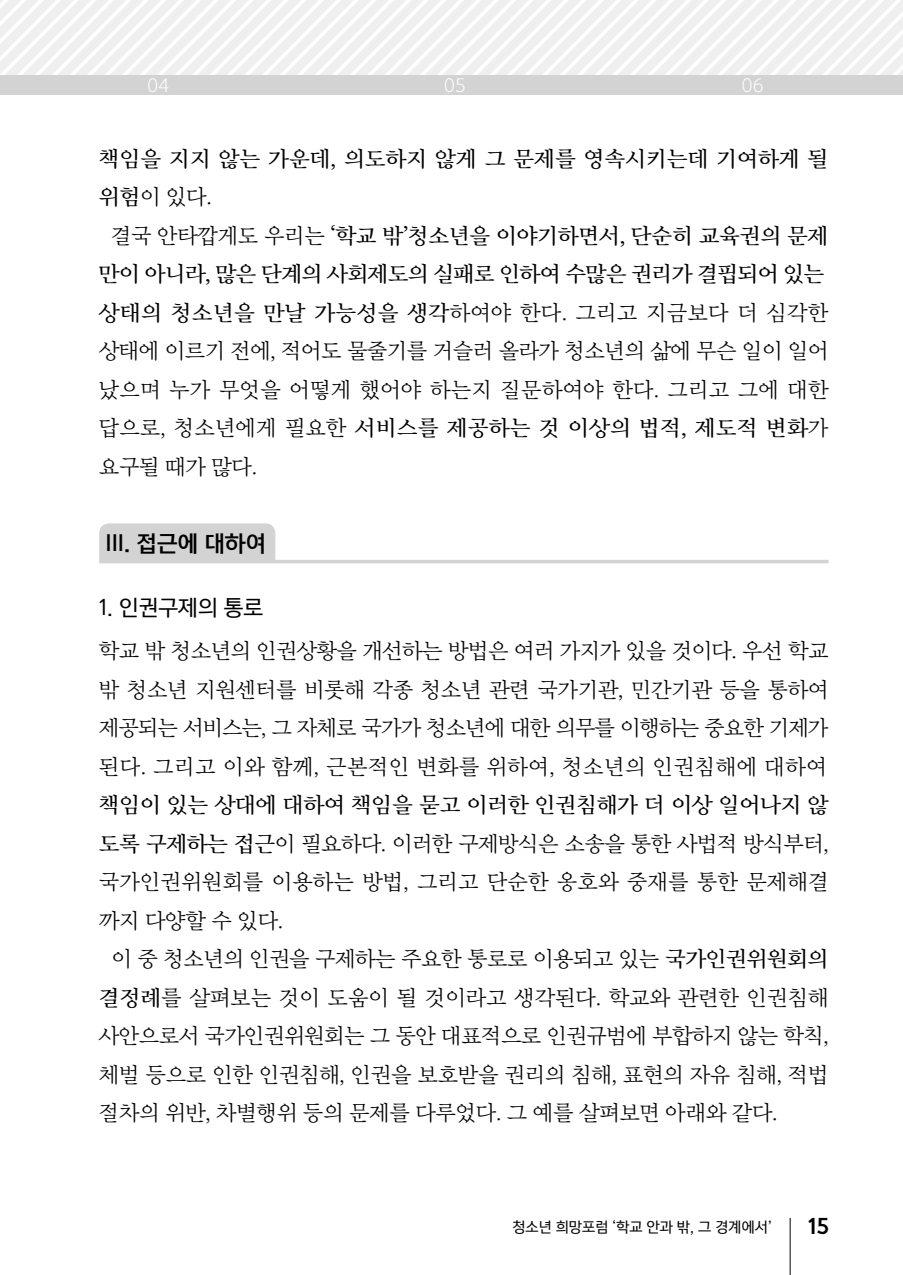
<style>
.page{position:relative;width:903px;height:1275px;background:#fff}
.page>*{position:absolute;margin:0;border:0;box-sizing:border-box;transform-origin:0 0}
.t1{font:21px/38.5px "Yoon Myungjo Pro 730";color:#000;text-align:justify}
.t2{font:21px/38.5px "Yoon Myungjo Pro 740";letter-spacing:-.02em;color:#000;text-align:center}
.t3{font:21px "Yoon Myungjo Pro 740";color:#000}
.t4{font:21px "Yoon Myungjo Pro 740";letter-spacing:.02em;color:#000}
.t5{font:21px "Yoon Myungjo Pro 730";letter-spacing:.02em;color:#000}
.t6{font:21px "Yoon Gothic Pro 770";color:#000}
.t7{font:21px "Yoon Gothic Pro 750";color:#000}
.t8{font:19.25px "Yoon Gothic Pro 730";color:#fff}
.t9{font:19.25px "Yoon Gothic Pro 780";color:#000}
.t10{font:14px "Yoon Gothic Pro 750";color:#000}
.s1{font-family:"Yoon Myungjo Pro 740"}
.s2{font-family:"Yoon Myungjo Pro 730"}
</style>
<div class="page">
<svg style="left:0;top:0;width:903px;height:75px"></svg>
<hr style="left:790px;top:1218px;width:1px;height:57px;background:#000">
<div style="left:0;top:75px;width:903px;height:20px;background:#d3d3d4"></div>
<hr style="left:99px;top:560px;width:729px;height:3px;background:#d3d3d4">
<div style="left:99px;top:523px;width:176px;height:37px;background:#d3d3d4"></div>
<p class="t8" style="left:147px;top:73px;width:23px">04</p>
<p class="t8" style="left:444px;top:73px;width:23px">05</p>
<p class="t8" style="left:741px;top:73px;width:24px">06</p>
<p class="t3" style="left:99px;top:145px;width:731px">책임을 지지 않는 가운데, 의도하지 않게 그 문제를 영속시키는데 기여하게 될</p>
<p class="t1" style="left:99px;top:177px;width:114px"><span class="s1">위험</span>이 있다.</p>
<p class="t2" style="left:99px;top:216px;width:731px"><span class="s2">결국 안타깝게도 우리는</span> ‘학교 밖’청소년을 이야기하면서, 단순히 교육권의 문제 만이 아니라, 많은 단계의 사회제도의 실패로 인하여 수많은 권리가 결핍되어 있는</p>
<p class="t1" style="left:99px;top:293px;width:731px"><span class="s1">상태의 청소년을 만날 가능성을 생각</span>하여야 한다. 그리고 지금보다 더 심각한 상태에 이르기 전에, 적어도 물줄기를 거슬러 올라가 청소년의 삶에 무슨 일이 일어 났으며 누가 무엇을 어떻게 했어야 하는지 질문하여야 한다. 그리고 그에 대한</p>
<p class="t4" style="left:99px;top:415px;width:731px"><span class="s2">답으로, 청소년에게 필요한</span> 서비스를 제공하는 것 이상의 법적, 제도적 변화<span class="s2">가</span></p>
<p class="t1" style="left:99px;top:447px;width:159px">요구될 때가 많다.</p>
<p class="t6" style="left:106px;top:528px;width:162px">III. 접근에 대하여</p>
<p class="t7" style="left:99px;top:593px;width:166px">1. 인권구제의 통로</p>
<p class="t1" style="left:99px;top:631px;width:731px">학교 밖 청소년의 인권상황을 개선하는 방법은 여러 가지가 있을 것이다. 우선 학교 밖 청소년 지원센터를 비롯해 각종 청소년 관련 국가기관, 민간기관 등을 통하여 제공되는 서비스는, 그 자체로 국가가 청소년에 대한 의무를 이행하는 중요한 기제가 된다. 그리고 이와 함께, 근본적인 변화를 위하여, 청소년의 인권침해에 대하여</p>
<p class="t3" style="left:99px;top:792px;width:731px">책임이 있는 상대에 대하여 책임을 묻고 이러한 인권침해가 더 이상 일어나지 않</p>
<p class="t1" style="left:99px;top:824px;width:731px"><span class="s1">도록 구제하는 접근</span>이 필요하다. 이러한 구제방식은 소송을 통한 사법적 방식부터,</p>
<p class="t5" style="left:99px;top:869px;width:731px">국가인권위원회를 이용하는 방법, 그리고 단순한 옹호와 중재를 통한 문제해결</p>
<p class="t1" style="left:99px;top:901px;width:185px">까지 다양할 수 있다.</p>
<p class="t1" style="left:112px;top:939px;width:718px">이 중 청소년의 인권을 구제하는 주요한 통로로 이용되고 있는 <span class="s1">국가인권위원회의</span></p>
<p class="t1" style="left:99px;top:978px;width:731px"><span class="s1">결정례</span>를 살펴보는 것이 도움이 될 것이라고 생각된다. 학교와 관련한 인권침해</p>
<p class="t1" style="left:99px;top:1016px;width:731px">사안으로서 국가인권위원회는 그 동안 대표적으로 인권규범에 부합하지 않는 학칙,</p>
<p class="t1" style="left:99px;top:1055px;width:731px">체벌 등으로 인한 인권침해, 인권을 보호받을 권리의 침해, 표현의 자유 침해, 적법</p>
<p class="t1" style="left:99px;top:1093px;width:680px">절차의 위반, 차별행위 등의 문제를 다루었다. 그 예를 살펴보면 아래와 같다.</p>
<p class="t10" style="left:512px;top:1218px;width:261px">청소년 희망포럼 ‘학교 안과 밖, 그 경계에서’</p>
<p class="t9" style="left:808px;top:1212px;width:23px">15</p>
</div>
